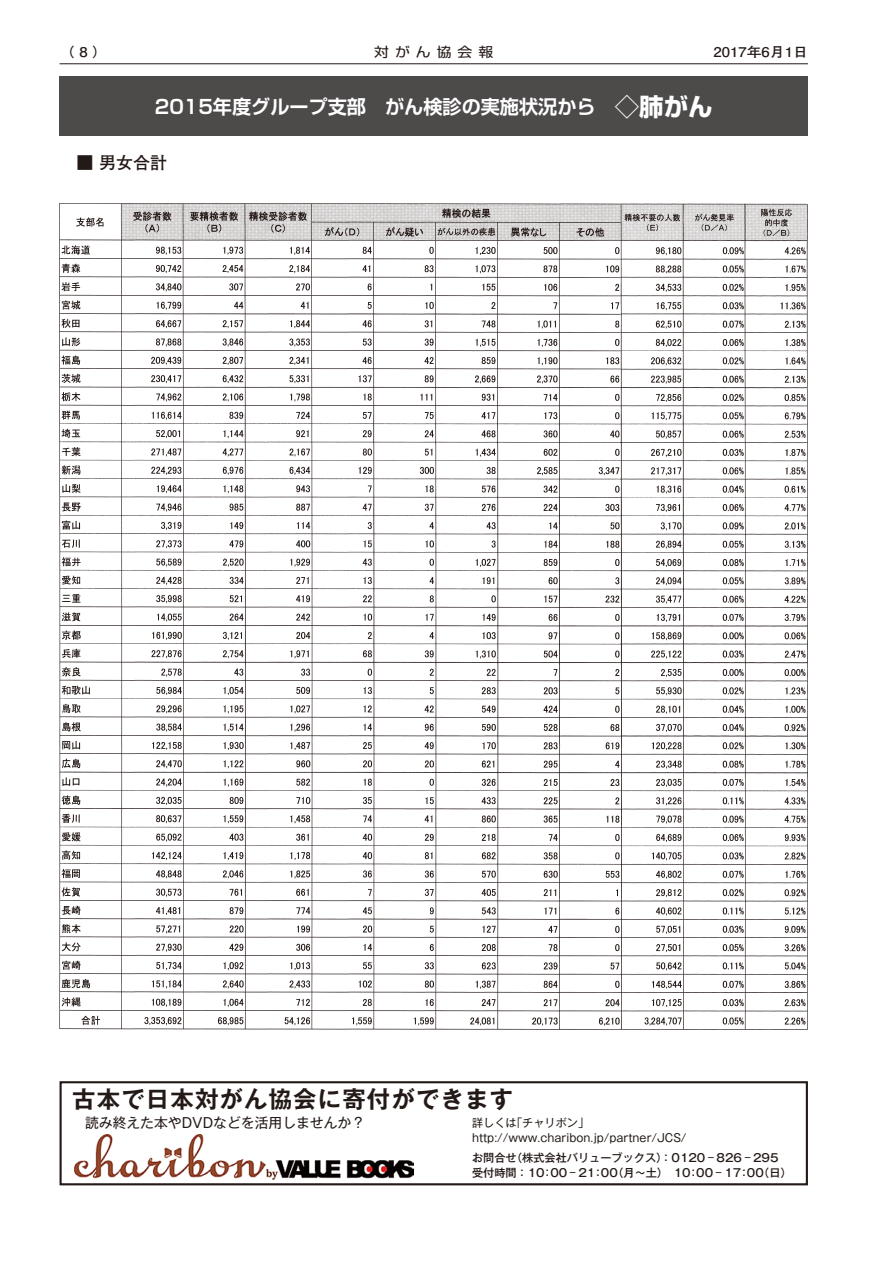
<style>
.page{position:relative;width:893px;height:1263px;background:#fff}
.page>*{position:absolute;margin:0;border:0;box-sizing:border-box;transform-origin:0 0}
._03絵とき{font:700 23.4px "Gothic MB101 Pr 6 De";letter-spacing:.05em;color:#231916}
.t1{font:700 19.2px "Shin Go Pr 6 De";color:#fff}
.t2{font:700 16.95px "Futo Go B101 Pr 6 N";color:#231916}
._03絵とき-2{font:13.8px "Gothic MB101 Pr 6";color:#231916}
.t3{font:700 13.35px "Futo Go B101 Pr 6";color:#231916;scale:1.11 1}
.t4{font:13.35px "Shin Go Pr 6";letter-spacing:.4em;color:#231916;scale:1.11 1}
._03絵とき-3{font:500 11.1px "Gothic MB101 Pr 6";color:#231916}
._03絵とき-4{font:11.1px "Gothic MB101 Pr 6";color:#231916}
.s1{font-family:"Shin Go Pr 6";font-size:24.45px}
</style>
<div class="page">
<hr style="left:60px;top:64px;width:748px;height:1px;background:#231916">
<div style="left:60px;top:77px;width:748px;height:59px;background:#4d4a4a"></div>
<img style="left:60px;top:203px;width:748px;height:826px">
<div style="left:60px;top:1081px;width:748px;height:104px;border:2px solid #231916"></div>
<img style="left:75px;top:1134px;width:338px;height:45px">
<p class="t3" style="left:60px;top:41px;width:45px">（8）</p>
<p class="t4" style="left:374px;top:41px;width:109px">対がん協会報</p>
<p class="t3" style="left:714px;top:41px;width:86px">2017年6月1日</p>
<p class="t1" style="left:155px;top:91px;width:559px">2015年度グループ支部　がん検診の実施状況から　<span class="s1">◇肺がん</span></p>
<p class="t2" style="left:60px;top:149px;width:109px">　■ 男女合計</p>
<p class="_03絵とき" style="left:72px;top:1080px;width:442px">古本で日本対がん協会に寄付ができます</p>
<p class="_03絵とき-2" style="left:85px;top:1112px;width:282px">読み終えた本やDVDなどを活用しませんか？</p>
<p class="_03絵とき-4" style="left:472px;top:1114px;width:119px">詳しくは「チャリボン」</p>
<p class="_03絵とき-4" style="left:472px;top:1128px;width:216px">http://www.charibon.jp/partner/JCS/</p>
<p class="_03絵とき-3" style="left:472px;top:1149px;width:308px">お問合せ（株式会社バリューブックス）：0120︲826︲295</p>
<p class="_03絵とき-3" style="left:472px;top:1163px;width:321px">受付時間：10：00︲21：00（月～土）　10：00︲17：00（日）</p>
</div>
